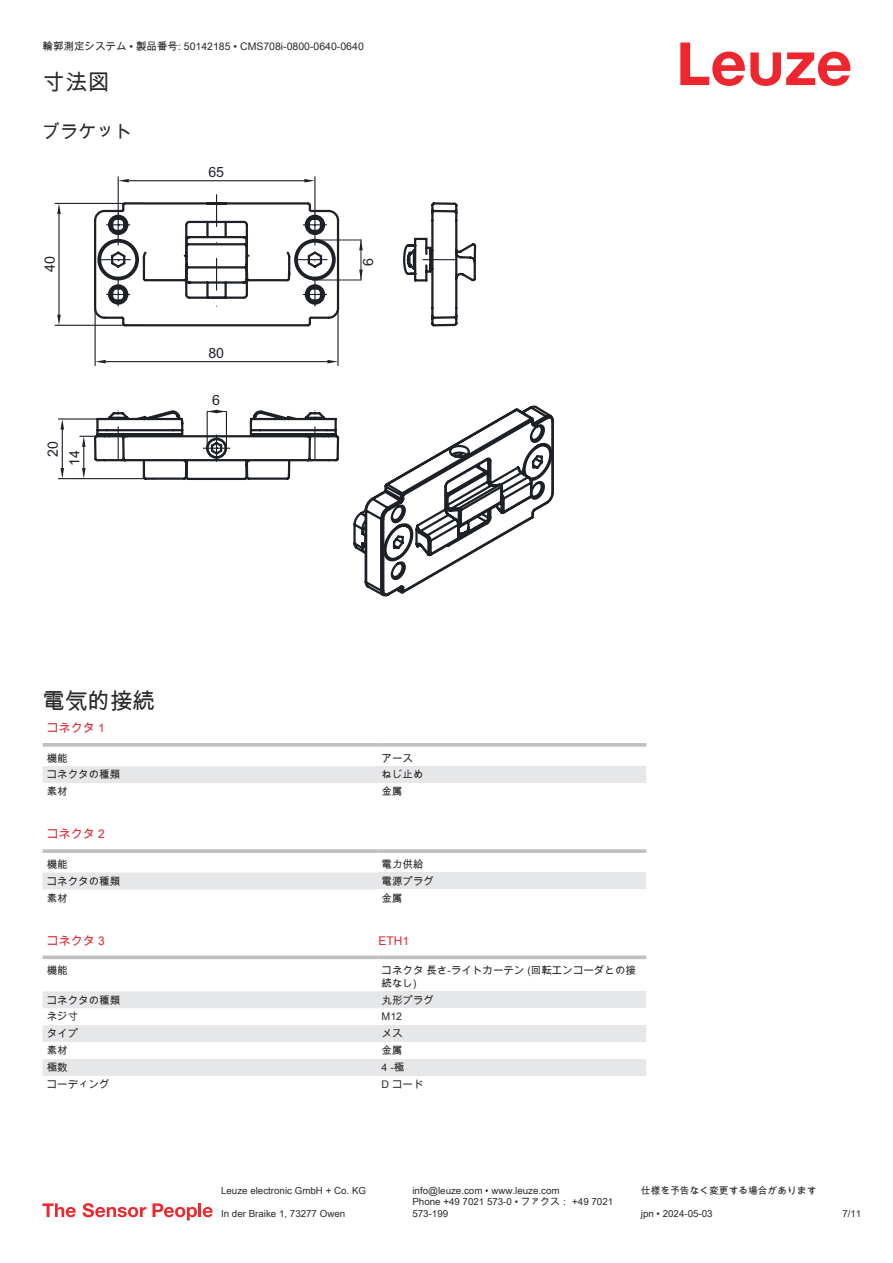
<style>
.page{position:relative;width:893px;height:1263px;background:#fff}
.page>*{position:absolute;margin:0;border:0;box-sizing:border-box;transform-origin:0 0}
.t1{font:22.5px "Arial Unicode MS";color:#2b292a}
.t2{font:18px "Arial Unicode MS";color:#2b292a}
.t3{font:14.1px/21.6px "Arial";color:#1d2127}
.t4{font:12px "Arial Unicode MS";color:#db2a30}
.t5{font:10.5px/12.6px "Arial Unicode MS";color:#2b292a}
.t6{font:9.75px/11.7px "Arial Unicode MS";color:#2b292a}
</style>
<div class="page">
<svg style="left:680px;top:43px;width:170px;height:43px"></svg>
<div style="left:43px;top:766px;width:335px;height:17px;background:#e6e7e9"></div>
<svg style="left:43px;top:743px;width:335px;height:4px"></svg>
<svg style="left:378px;top:743px;width:268px;height:4px"></svg>
<div style="left:378px;top:766px;width:268px;height:17px;background:#e6e7e9"></div>
<svg style="left:43px;top:889px;width:335px;height:1px"></svg>
<div style="left:43px;top:872px;width:335px;height:17px;background:#e6e7e9"></div>
<svg style="left:43px;top:849px;width:335px;height:4px"></svg>
<svg style="left:378px;top:849px;width:268px;height:4px"></svg>
<div style="left:378px;top:872px;width:268px;height:17px;background:#e6e7e9"></div>
<svg style="left:43px;top:991px;width:335px;height:85px;fill:#e6e7e9"></svg>
<svg style="left:43px;top:955px;width:335px;height:4px"></svg>
<svg style="left:378px;top:955px;width:268px;height:4px"></svg>
<div style="left:378px;top:991px;width:268px;height:17px;background:#e6e7e9"></div>
<div style="left:378px;top:1025px;width:268px;height:17px;background:#e6e7e9"></div>
<div style="left:378px;top:1059px;width:268px;height:17px;background:#e6e7e9"></div>
<svg style="left:43px;top:1203px;width:33px;height:14px"></svg>
<svg style="left:83px;top:1203px;width:63px;height:14px"></svg>
<svg style="left:153px;top:1203px;width:44px;height:17px"></svg>
<hr style="left:198px;top:1203px;width:3px;height:14px;background:#ed272d">
<svg style="left:203px;top:1207px;width:10px;height:10px"></svg>
<svg style="left:340px;top:202px;width:214px;height:394px"></svg>
<svg style="left:93px;top:327px;width:247px;height:153px"></svg>
<svg style="left:93px;top:195px;width:247px;height:132px"></svg>
<svg style="left:203px;top:435px;width:27px;height:26px"></svg>
<hr style="left:118px;top:177px;width:1px;height:36px;background:#1d2127">
<hr style="left:314px;top:177px;width:1px;height:36px;background:#1d2127">
<hr style="left:129px;top:180px;width:175px;height:1px;background:#1d2127">
<svg style="left:118px;top:179px;width:11px;height:3px"></svg>
<svg style="left:304px;top:179px;width:11px;height:3px"></svg>
<hr style="left:95px;top:287px;width:1px;height:79px;background:#1d2127">
<hr style="left:337px;top:288px;width:2px;height:78px;background:#1d2127">
<hr style="left:106px;top:361px;width:221px;height:1px;background:#1d2127">
<svg style="left:95px;top:360px;width:11px;height:3px"></svg>
<svg style="left:327px;top:360px;width:11px;height:3px"></svg>
<hr style="left:55px;top:203px;width:89px;height:1px;background:#1d2127">
<hr style="left:55px;top:325px;width:88px;height:1px;background:#1d2127">
<hr style="left:58px;top:214px;width:2px;height:101px;background:#1d2127">
<svg style="left:57px;top:204px;width:4px;height:10px"></svg>
<svg style="left:57px;top:315px;width:4px;height:10px"></svg>
<hr style="left:58px;top:418px;width:47px;height:2px;background:#1d2127">
<hr style="left:62px;top:430px;width:1px;height:38px;background:#1d2127">
<svg style="left:61px;top:419px;width:3px;height:11px"></svg>
<hr style="left:80px;top:478px;width:76px;height:1px;background:#1d2127">
<svg style="left:58px;top:436px;width:41px;height:43px"></svg>
<hr style="left:312px;top:240px;width:49px;height:1px;background:#1d2127">
<hr style="left:312px;top:280px;width:49px;height:1px;background:#1d2127">
<hr style="left:361px;top:240px;width:1px;height:40px;background:#1d2127">
<svg style="left:359px;top:240px;width:4px;height:10px"></svg>
<svg style="left:359px;top:270px;width:4px;height:10px"></svg>
<hr style="left:207px;top:412px;width:1px;height:36px;background:#1d2127">
<hr style="left:226px;top:412px;width:1px;height:36px;background:#1d2127">
<svg style="left:207px;top:410px;width:19px;height:3px"></svg>
<p class="t5" style="left:43px;top:40px;width:323px">輪郭測定システム • 製品番号: 50142185 • CMS708i-0800-0640-0640</p>
<h1 class="t1" style="left:43px;top:66px;width:69px">寸法図</h1>
<h2 class="t2" style="left:43px;top:119px;width:91px">ブラケット</h2>
<h3 class="t3" style="left:40px;top:272px;width:17px;rotate:-90deg">40</h3>
<h3 class="t3" style="left:44px;top:466px;width:26px;text-indent:9px;rotate:-90deg">20<br>14</h3>
<h3 class="t3" style="left:208px;top:162px;width:17px">65</h3>
<h3 class="t3" style="left:208px;top:343px;width:17px">80</h3>
<h3 class="t3" style="left:212px;top:391px;width:9px">6</h3>
<h3 class="t3" style="left:359px;top:266px;width:9px;rotate:-90deg">6</h3>
<h1 class="t1" style="left:43px;top:685px;width:114px">電気的接続</h1>
<p class="t4" style="left:47px;top:719px;width:60px">コネクタ 1</p>
<p class="t5" style="left:47px;top:751px;width:22px">機能</p>
<p class="t5" style="left:382px;top:751px;width:33px">アース</p>
<p class="t5" style="left:47px;top:768px;width:75px">コネクタの種類</p>
<p class="t5" style="left:382px;top:768px;width:43px">ねじ止め</p>
<p class="t5" style="left:47px;top:785px;width:22px">素材</p>
<p class="t5" style="left:382px;top:785px;width:22px">金属</p>
<p class="t4" style="left:47px;top:825px;width:60px">コネクタ 2</p>
<p class="t5" style="left:47px;top:857px;width:22px">機能</p>
<p class="t5" style="left:382px;top:857px;width:43px">電力供給</p>
<p class="t5" style="left:47px;top:874px;width:75px">コネクタの種類</p>
<p class="t5" style="left:382px;top:874px;width:54px">電源プラグ</p>
<p class="t5" style="left:47px;top:891px;width:22px">素材</p>
<p class="t5" style="left:382px;top:891px;width:22px">金属</p>
<p class="t4" style="left:47px;top:932px;width:60px">コネクタ 3</p>
<p class="t4" style="left:378px;top:932px;width:32px">ETH1</p>
<p class="t5" style="left:47px;top:964px;width:22px">機能</p>
<p class="t5" style="left:382px;top:964px;width:256px">コネクタ 長さ-ライトカーテン (回転エンコーダとの接続なし)</p>
<p class="t5" style="left:47px;top:993px;width:75px">コネクタの種類</p>
<p class="t5" style="left:382px;top:993px;width:54px">丸形プラグ</p>
<p class="t5" style="left:47px;top:1010px;width:33px">ネジ寸</p>
<p class="t5" style="left:382px;top:1010px;width:22px">M12</p>
<p class="t5" style="left:47px;top:1027px;width:33px">タイプ</p>
<p class="t5" style="left:382px;top:1027px;width:22px">メス</p>
<p class="t5" style="left:47px;top:1044px;width:22px">素材</p>
<p class="t5" style="left:382px;top:1044px;width:22px">金属</p>
<p class="t5" style="left:47px;top:1061px;width:22px">極数</p>
<p class="t5" style="left:382px;top:1061px;width:24px">4 -極</p>
<p class="t5" style="left:47px;top:1078px;width:64px">コーディング</p>
<p class="t5" style="left:382px;top:1078px;width:43px">D コード</p>
<p class="t6" style="left:221px;top:1184px;width:146px">Leuze electronic GmbH + Co. KG</p>
<p class="t6" style="left:412px;top:1184px;width:149px">info@leuze.com • www.leuze.com</p>
<p class="t6" style="left:641px;top:1184px;width:177px">仕様を予告なく変更する場合があります</p>
<p class="t6" style="left:221px;top:1207px;width:126px">In der Braike 1, 73277 Owen</p>
<p class="t6" style="left:412px;top:1196px;width:202px">Phone +49 7021 573-0 • ファクス： +49 7021<br>573-199</p>
<p class="t6" style="left:641px;top:1207px;width:73px">jpn • 2024-05-03</p>
<p class="t6" style="left:842px;top:1207px;width:20px">7/11</p>
</div>
